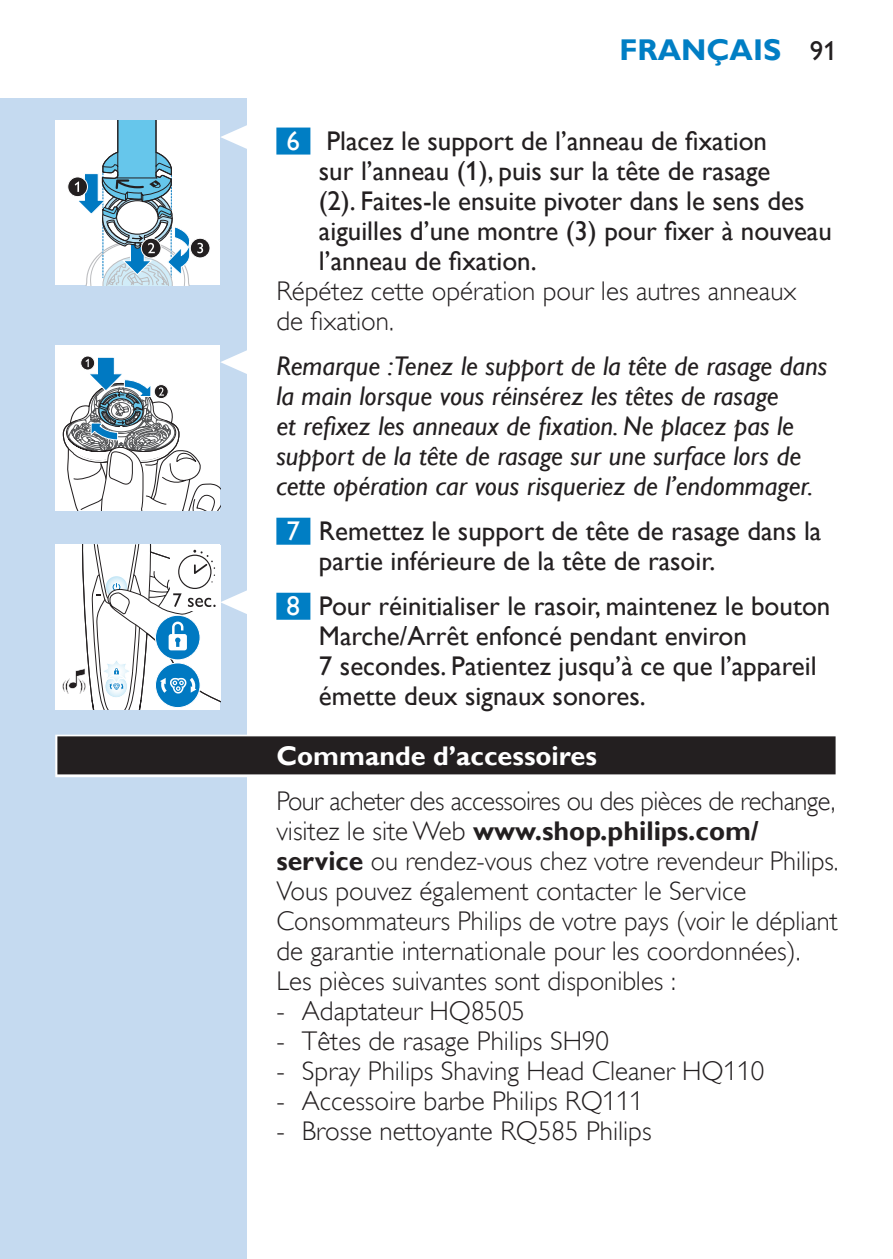
<style>
.page{position:relative;width:893px;height:1259px;background:#fff}
.page>*{position:absolute;margin:0;border:0;box-sizing:border-box;transform-origin:0 0}
.t1{font:700 30px "Gill Sans Alt One WGL";color:#007ec4}
.t2{font:27px/30px "Gill Sans Alt One WGL Light";color:#231f20}
.t3{font:27px/30px "Gill Sans Alt One WGL";color:#231f20}
.t4{font:italic 27px/30px "Gill Sans Alt One WGL";color:#231f20}
.t5{font:27px "Gill Sans Alt One WGL Light";letter-spacing:-.02em;color:#231f20}
.t6{font:700 27px "Gill Sans Alt One WGL";color:#231f20}
.t7{font:700 27px "Gill Sans Alt One WGL";color:#fff}
.s1{font-weight:400;font-size:27px;color:#231f20}
.s2{color:#fff}
.s3{font-family:"Gill Sans Alt One WGL Light";font-weight:400}
.s4{font-family:"Gill Sans Alt One WGL";font-weight:700}
</style>
<div class="page">
<div style="left:0;top:98px;width:247px;height:1161px;background:#c5daf0"></div>
<div style="left:276px;top:128px;width:34px;height:27px;background:#007ec4"></div>
<div style="left:276px;top:518px;width:34px;height:27px;background:#007ec4"></div>
<div style="left:276px;top:593px;width:34px;height:27px;background:#007ec4"></div>
<div style="left:55px;top:734px;width:783px;height:43px;background:linear-gradient(to right,#a4a2a3,#a4a2a3)"></div>
<div style="left:57px;top:736px;width:779px;height:38px;background:#231f20"></div>
<svg style="left:55px;top:120px;width:192px;height:165px"></svg>
<div style="left:55px;top:345px;width:165px;height:165px;background:#fff"></div>
<svg style="left:62px;top:350px;width:185px;height:160px"></svg>
<div style="left:55px;top:545px;width:165px;height:165px;background:#fff"></div>
<svg style="left:62px;top:545px;width:185px;height:165px"></svg>
<p class="t1" style="left:619px;top:29px;width:219px">FRANÇAIS <span class="s1">91</span></p>
<p class="t3" style="left:319px;top:126px;width:514px;text-indent:-32px"><span class="s2">6</span> Placez le support de l’anneau de fixation<br>sur l’anneau (1), puis sur la tête de rasage<br>(2). Faites-le ensuite pivoter dans le sens des aiguilles d’une montre (3) pour fixer à nouveau l’anneau de fixation.</p>
<p class="t2" style="left:276px;top:276px;width:522px">Répétez cette opération pour les autres anneaux de fixation.</p>
<p class="t4" style="left:276px;top:351px;width:552px">Remarque :Tenez le support de la tête de rasage dans la main lorsque vous réinsérez les têtes de rasage<br>et refixez les anneaux de fixation. Ne placez pas le support de la tête de rasage sur une surface lors de cette opération car vous risqueriez de l’endommager.</p>
<p class="t3" style="left:319px;top:516px;width:504px;text-indent:-32px"><span class="s2">7</span> Remettez le support de tête de rasage dans la partie inférieure de la tête de rasoir.</p>
<p class="t3" style="left:319px;top:591px;width:513px;text-indent:-32px"><span class="s2">8</span> Pour réinitialiser le rasoir, maintenez le bouton Marche/Arrêt enfoncé pendant environ<br>7 secondes. Patientez jusqu’à ce que l’appareil émette deux signaux sonores.</p>
<p class="t7" style="left:276px;top:737px;width:322px">Commande d’accessoires</p>
<p class="t5" style="left:276px;top:783px;width:560px">Pour acheter des accessoires ou des pièces de rechange,</p>
<p class="t6" style="left:276px;top:812px;width:484px"><span class="s3">visitez le site Web</span> www.shop.philips.com/</p>
<p class="t2" style="left:276px;top:846px;width:564px"><span class="s4">service</span> ou rendez-vous chez votre revendeur Philips.<br>Vous pouvez également contacter le Service Consommateurs Philips de votre pays (voir le dépliant de garantie internationale pour les coordonnées).<br>Les pièces suivantes sont disponibles :</p>
<p class="t2" style="left:276px;top:996px;width:250px">- Adaptateur HQ8505</p>
<p class="t2" style="left:276px;top:1026px;width:334px">- Têtes de rasage Philips SH90</p>
<p class="t2" style="left:276px;top:1056px;width:489px">- Spray Philips Shaving Head Cleaner HQ110</p>
<p class="t2" style="left:276px;top:1086px;width:368px">- Accessoire barbe Philips RQ111</p>
<p class="t2" style="left:276px;top:1116px;width:377px">- Brosse nettoyante RQ585 Philips</p>
</div>
